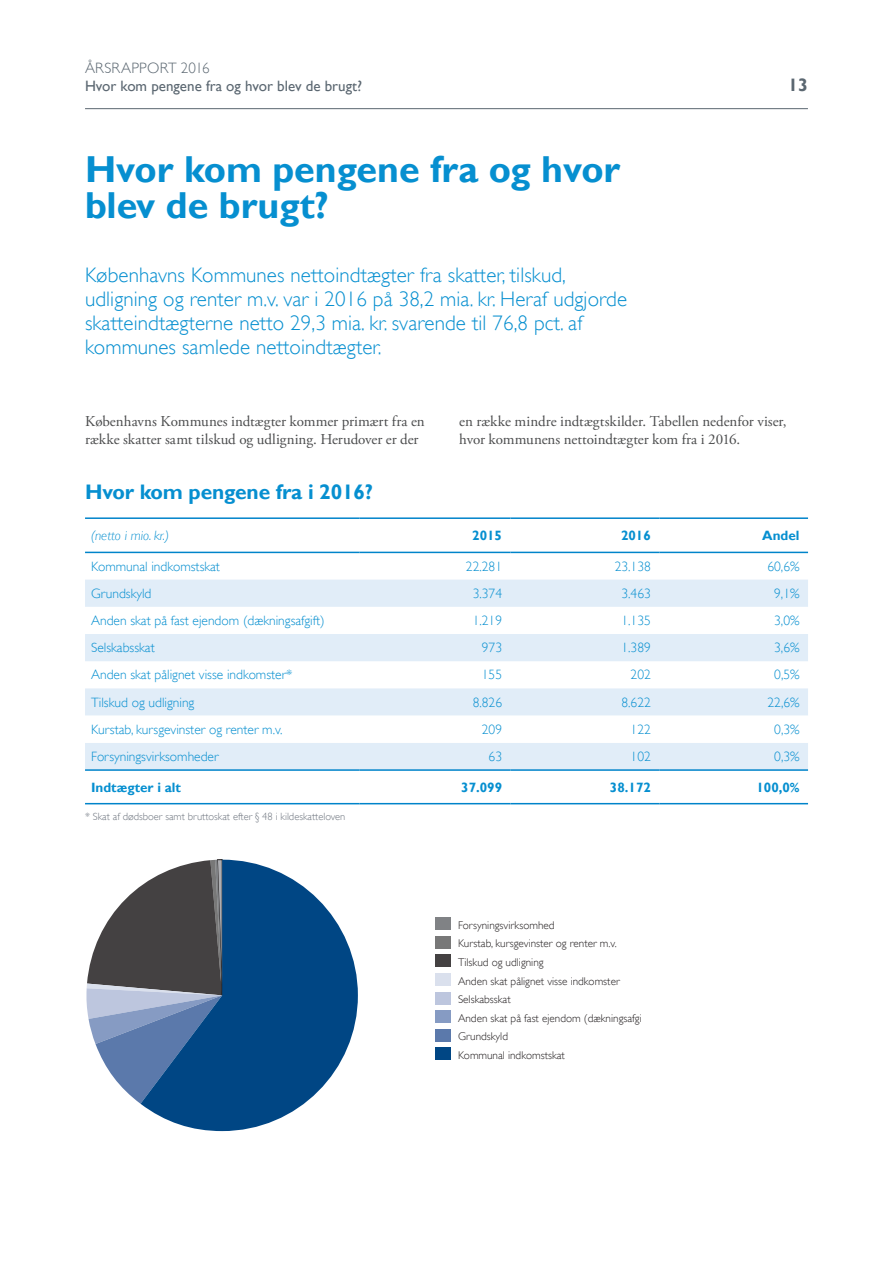
<style>
.page{position:relative;width:893px;height:1263px;background:#fff}
.page>*{position:absolute;margin:0;border:0;box-sizing:border-box;transform-origin:0 0}
.Overskrift_1{font:700 37.5px/36px "Gill Sans";color:#068fd0}
.Manget{font:300 21px/24px "Gill Sans";letter-spacing:.005em;color:#068fd0}
.Tabel_overskrift{font:700 21px "Gill Sans";letter-spacing:-.005em;color:#068fd0}
.t1{font:700 18px "Gill Sans";color:#5b6771}
.Brød_10_12{font:15px/18px "Adobe Garamond Pro";letter-spacing:-.005em;color:#4b4c4d}
.side_tekst_venstr{font:15px "Gill Sans";color:#5b6771}
.t2{font:300 15px "Gill Sans";letter-spacing:.015em;color:#5b6771}
.Tabel_Venstre_Brø{font:300 13.5px "Gill Sans";color:#068fd0}
.Tabel_Højre_Brød{font:300 13.5px "Gill Sans";color:#068fd0}
.Tabel_Højre_Brød-2{font:700 13.5px "Gill Sans";color:#068fd0}
.Tabel_Venstre_Brø-2{font:italic 300 13.5px "Gill Sans";color:#068fd0}
.Tabel_Venstre_Brø-3{font:700 13.5px "Gill Sans";color:#068fd0}
.t3{font:300 12.6px "Gill Sans";color:#231f20}
.t4{font:300 11.25px/18.6px "Gill Sans";color:#231f20}
.Noter{font:300 10.5px "Gill Sans";color:#6e757f}
</style>
<div class="page">
<svg style="left:85px;top:580px;width:723px;height:189px;fill:#e1edf8"></svg>
<svg style="left:85px;top:716px;width:723px;height:27px"></svg>
<hr style="left:85px;top:517px;width:274px;height:2px;background:#0084ca">
<hr style="left:359px;top:517px;width:152px;height:2px;background:#0084ca">
<hr style="left:511px;top:517px;width:148px;height:2px;background:#0084ca">
<hr style="left:659px;top:517px;width:149px;height:2px;background:#0084ca">
<hr style="left:85px;top:552px;width:274px;height:1px;background:#0084ca">
<hr style="left:359px;top:552px;width:152px;height:1px;background:#0084ca">
<hr style="left:511px;top:552px;width:148px;height:1px;background:#0084ca">
<hr style="left:659px;top:552px;width:149px;height:1px;background:#0084ca">
<hr style="left:85px;top:769px;width:274px;height:2px;background:#0084ca">
<hr style="left:85px;top:803px;width:274px;height:1px;background:#0084ca">
<hr style="left:359px;top:769px;width:152px;height:2px;background:#0084ca">
<hr style="left:511px;top:769px;width:148px;height:2px;background:#0084ca">
<hr style="left:659px;top:769px;width:149px;height:2px;background:#0084ca">
<hr style="left:359px;top:803px;width:152px;height:1px;background:#0084ca">
<hr style="left:511px;top:803px;width:148px;height:1px;background:#0084ca">
<hr style="left:659px;top:803px;width:149px;height:1px;background:#0084ca">
<svg style="left:86px;top:859px;width:137px;height:245px"></svg>
<svg style="left:141px;top:860px;width:217px;height:271px;fill:#004684"></svg>
<div style="left:435px;top:917px;width:15px;height:13px;background:#808285"></div>
<div style="left:435px;top:936px;width:15px;height:12px;background:#787878"></div>
<div style="left:435px;top:955px;width:15px;height:12px;background:#444142"></div>
<div style="left:435px;top:973px;width:15px;height:13px;background:#dae0ed"></div>
<div style="left:435px;top:992px;width:15px;height:12px;background:#bdc6de"></div>
<div style="left:435px;top:1010px;width:15px;height:13px;background:#869bc3"></div>
<div style="left:435px;top:1029px;width:15px;height:12px;background:#5b79ab"></div>
<div style="left:435px;top:1048px;width:15px;height:12px;background:#004684"></div>
<hr style="left:85px;top:108px;width:723px;height:1px;background:#5b6771">
<p class="t2" style="left:85px;top:60px;width:126px">ÅRSRAPPORT 2016</p>
<p class="side_tekst_venstr" style="left:85px;top:78px;width:279px">Hvor kom pengene fra og hvor blev de brugt?</p>
<p class="Overskrift_1" style="left:85px;top:151px;width:537px">Hvor kom pengene fra og hvor blev de brugt?</p>
<p class="Manget" style="left:85px;top:263px;width:544px">Københavns Kommunes nettoindtægter fra skatter, tilskud, udligning og renter m.v. var i 2016 på 38,2 mia. kr. Heraf udgjorde skatteindtægterne netto 29,3 mia. kr. svarende til 76,8 pct. af kommunes samlede nettoindtægter.</p>
<p class="t1" style="left:788px;top:75px;width:21px">13</p>
<p class="Brød_10_12" style="left:85px;top:413px;width:341px">Københavns Kommunes indtægter kommer primært fra en række skatter samt tilskud og udligning. Herudover er der</p>
<p class="Brød_10_12" style="left:459px;top:413px;width:329px">en række mindre indtægtskilder. Tabellen nedenfor viser, hvor kommunens nettoindtægter kom fra i 2016.</p>
<p class="Tabel_overskrift" style="left:85px;top:480px;width:289px">Hvor kom pengene fra i 2016?</p>
<p class="Tabel_Venstre_Brø-2" style="left:91px;top:528px;width:80px">(netto i mio. kr.)</p>
<p class="Tabel_Højre_Brød-2" style="left:472px;top:528px;width:31px">2015</p>
<p class="Tabel_Højre_Brød-2" style="left:621px;top:528px;width:31px">2016</p>
<p class="Tabel_Højre_Brød-2" style="left:762px;top:528px;width:39px">Andel</p>
<p class="Tabel_Venstre_Brø" style="left:91px;top:558px;width:131px">Kommunal indkomstskat</p>
<p class="Tabel_Højre_Brød" style="left:466px;top:558px;width:38px">22.281</p>
<p class="Tabel_Højre_Brød" style="left:615px;top:558px;width:38px">23.138</p>
<p class="Tabel_Højre_Brød" style="left:767px;top:558px;width:34px">60,6%</p>
<p class="Tabel_Venstre_Brø" style="left:91px;top:585px;width:62px">Grundskyld</p>
<p class="Tabel_Højre_Brød" style="left:473px;top:585px;width:31px">3.374</p>
<p class="Tabel_Højre_Brød" style="left:621px;top:585px;width:31px">3.463</p>
<p class="Tabel_Højre_Brød" style="left:774px;top:585px;width:27px">9,1%</p>
<p class="Tabel_Venstre_Brø" style="left:91px;top:613px;width:235px">Anden skat på fast ejendom (dækningsafgift)</p>
<p class="Tabel_Højre_Brød" style="left:473px;top:613px;width:31px">1.219</p>
<p class="Tabel_Højre_Brød" style="left:621px;top:613px;width:31px">1.135</p>
<p class="Tabel_Højre_Brød" style="left:774px;top:613px;width:27px">3,0%</p>
<p class="Tabel_Venstre_Brø" style="left:91px;top:640px;width:65px">Selskabsskat</p>
<p class="Tabel_Højre_Brød" style="left:482px;top:640px;width:22px">973</p>
<p class="Tabel_Højre_Brød" style="left:621px;top:640px;width:31px">1.389</p>
<p class="Tabel_Højre_Brød" style="left:774px;top:640px;width:27px">3,6%</p>
<p class="Tabel_Venstre_Brø" style="left:91px;top:667px;width:203px">Anden skat pålignet visse indkomster*</p>
<p class="Tabel_Højre_Brød" style="left:482px;top:667px;width:22px">155</p>
<p class="Tabel_Højre_Brød" style="left:631px;top:667px;width:22px">202</p>
<p class="Tabel_Højre_Brød" style="left:774px;top:667px;width:27px">0,5%</p>
<p class="Tabel_Venstre_Brø" style="left:91px;top:694px;width:105px">Tilskud og udligning</p>
<p class="Tabel_Højre_Brød" style="left:473px;top:694px;width:31px">8.826</p>
<p class="Tabel_Højre_Brød" style="left:621px;top:694px;width:31px">8.622</p>
<p class="Tabel_Højre_Brød" style="left:767px;top:694px;width:34px">22,6%</p>
<p class="Tabel_Venstre_Brø" style="left:91px;top:721px;width:193px">Kurstab, kursgevinster og renter m.v.</p>
<p class="Tabel_Højre_Brød" style="left:482px;top:721px;width:22px">209</p>
<p class="Tabel_Højre_Brød" style="left:631px;top:721px;width:22px">122</p>
<p class="Tabel_Højre_Brød" style="left:774px;top:721px;width:27px">0,3%</p>
<p class="Tabel_Venstre_Brø" style="left:91px;top:749px;width:129px">Forsyningsvirksomheder</p>
<p class="Tabel_Højre_Brød" style="left:489px;top:749px;width:15px">63</p>
<p class="Tabel_Højre_Brød" style="left:631px;top:749px;width:22px">102</p>
<p class="Tabel_Højre_Brød" style="left:774px;top:749px;width:27px">0,3%</p>
<p class="Tabel_Venstre_Brø-3" style="left:91px;top:779px;width:92px">Indtægter i alt</p>
<p class="Tabel_Højre_Brød-2" style="left:461px;top:779px;width:42px">37.099</p>
<p class="Tabel_Højre_Brød-2" style="left:610px;top:779px;width:42px">38.172</p>
<p class="Tabel_Højre_Brød-2" style="left:756px;top:779px;width:45px">100,0%</p>
<p class="Noter" style="left:85px;top:810px;width:262px">* Skat af dødsboer samt bruttoskat efter § 48 i kildeskatteloven</p>
<p class="t4" style="left:458px;top:916px;width:195px">Forsyningsvirksomhed<br>Kurstab, kursgevinster og renter m.v.<br>Tilskud og udligning<br>Anden skat pålignet visse indkomster<br>Selskabsskat<br>Anden skat på fast ejendom (dækningsafgift)<br>Grundskyld<br>Kommunal indkomstskat</p>
<p class="t3" style="left:440px;top:1007px;width:98px">Tilskud og udligning</p>
<p class="t3" style="left:440px;top:1049px;width:61px">Selskabsskat</p>
</div>
